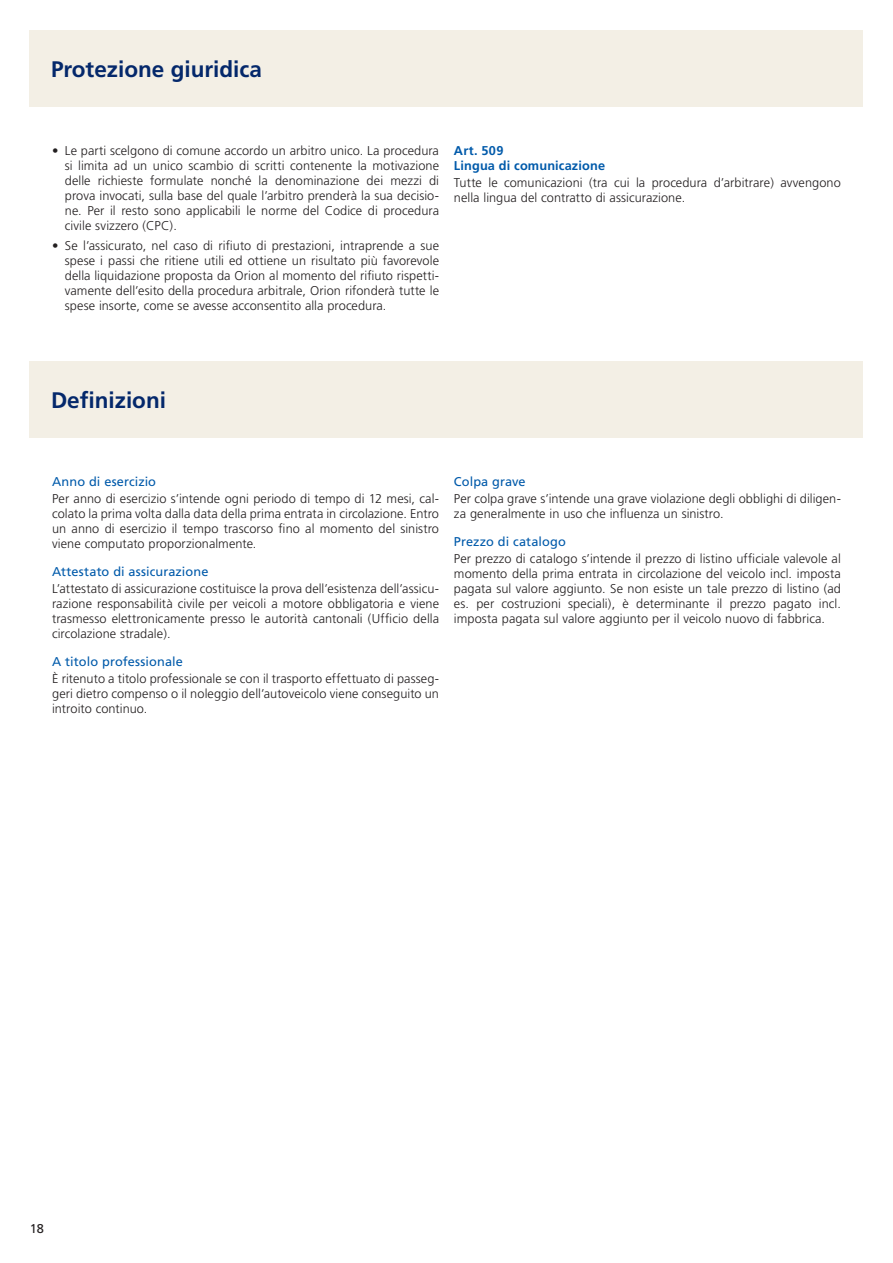
<style>
.page{position:relative;width:893px;height:1263px;background:#fff}
.page>*{position:absolute;margin:0;border:0;box-sizing:border-box;transform-origin:0 0}
.t1{font:700 22.5px "Frutiger";color:#04286b}
.t2{font:300 12.75px/15px "Frutiger";letter-spacing:.005em;color:#231f20;text-align:justify}
.t3{font:12.75px "Frutiger";letter-spacing:.01em;color:#015aaa}
.t4{font:700 12.75px/15px "Frutiger";letter-spacing:.01em;color:#015aaa}
.t5{font:12.75px "Frutiger";color:#231f20}
</style>
<div class="page">
<div style="left:30px;top:30px;width:833px;height:76px;background:#f3efe5"></div>
<div style="left:30px;top:361px;width:833px;height:76px;background:#f3efe5"></div>
<h1 class="t1" style="left:51px;top:56px;width:212px">Protezione giuridica</h1>
<p class="t2" style="left:65px;top:143px;width:376px;text-indent:-13px">• Le parti scelgono di comune accordo un arbitro unico. La procedura si limita ad un unico scambio di scritti contenente la motivazione delle richieste formulate nonché la denominazione dei mezzi di prova invocati, sulla base del quale l’arbitro prenderà la sua decisio&shy;ne. Per il resto sono applicabili le norme del Codice di procedura civile svizzero (CPC).</p>
<p class="t2" style="left:65px;top:238px;width:376px;text-indent:-13px">• Se l’assicurato, nel caso di rifiuto di prestazioni, intraprende a sue spese i passi che ritiene utili ed ottiene un risultato più favorevole della liquidazione proposta da Orion al momento del rifiuto rispetti&shy;vamente dell’esito della procedura arbitrale, Orion rifonderà tutte le spese insorte, come se avesse acconsentito alla procedura.</p>
<p class="t4" style="left:454px;top:143px;width:153px">Art. 509<br>Lingua di comunicazione</p>
<p class="t2" style="left:454px;top:175px;width:388px">Tutte le comunicazioni (tra cui la procedura d’arbitrare) avvengono nella lingua del contratto di assicurazione.</p>
<h1 class="t1" style="left:51px;top:387px;width:117px">Definizioni</h1>
<p class="t3" style="left:52px;top:474px;width:105px">Anno di esercizio</p>
<p class="t2" style="left:52px;top:491px;width:388px">Per anno di esercizio s’intende ogni periodo di tempo di 12 mesi, cal&shy;colato la prima volta dalla data della prima entrata in circolazione. Entro un anno di esercizio il tempo trascorso fino al momento del sinistro viene computato proporzionalmente.</p>
<p class="t3" style="left:52px;top:564px;width:158px">Attestato di assicurazione</p>
<p class="t2" style="left:52px;top:581px;width:388px">L’attestato di assicurazione costituisce la prova dell’esistenza dell’assicu&shy;razione responsabilità civile per veicoli a motore obbligatoria e viene trasmesso elettronicamente presso le autorità cantonali (Ufficio della circolazione stradale).</p>
<p class="t3" style="left:52px;top:654px;width:132px">A titolo professionale</p>
<p class="t2" style="left:52px;top:671px;width:388px">È ritenuto a titolo professionale se con il trasporto effettuato di passeg&shy;geri dietro compenso o il noleggio dell’autoveicolo viene conseguito un introito continuo.</p>
<p class="t3" style="left:454px;top:474px;width:73px">Colpa grave</p>
<p class="t2" style="left:454px;top:491px;width:388px">Per colpa grave s’intende una grave violazione degli obblighi di diligen&shy;za generalmente in uso che influenza un sinistro.</p>
<p class="t3" style="left:454px;top:534px;width:114px">Prezzo di catalogo</p>
<p class="t2" style="left:454px;top:551px;width:388px">Per prezzo di catalogo s’intende il prezzo di listino ufficiale valevole al momento della prima entrata in circolazione del veicolo incl. imposta pagata sul valore aggiunto. Se non esiste un tale prezzo di listino (ad es. per costruzioni speciali), è determinante il prezzo pagato incl. imposta pagata sul valore aggiunto per il veicolo nuovo di fabbrica.</p>
<p class="t5" style="left:30px;top:1221px;width:16px">18</p>
</div>
